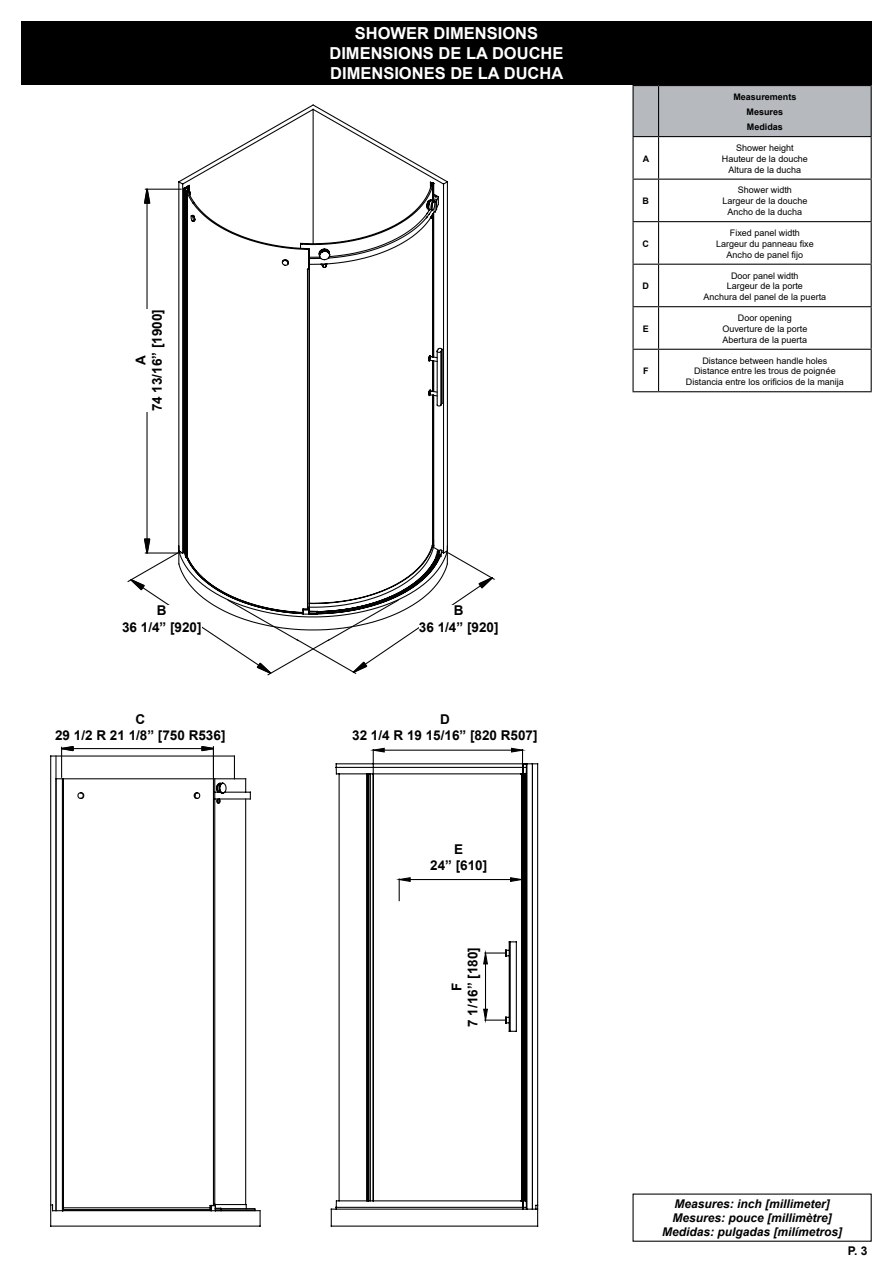
<style>
.page{position:relative;width:893px;height:1263px;background:#fff}
.page>*{position:absolute;margin:0;border:0;box-sizing:border-box;transform-origin:0 0}
.t1{font:700 16.5px "Arial";color:#fff}
.t2{font:700 13.5px "Arial";color:#000}
.t3{font:italic 700 12px "Arial";color:#000}
.t4{font:700 12px "Arial";color:#000}
.t5{font:9px "Arial";color:#000}
.t6{font:700 9px "Arial";color:#000}
</style>
<div class="page">
<svg style="left:183px;top:104px;width:262px;height:76px"></svg>
<svg style="left:127px;top:180px;width:368px;height:496px"></svg>
<div style="left:21px;top:21px;width:851px;height:64px;background:#000"></div>
<svg style="left:330px;top:763px;width:209px;height:464px"></svg>
<svg style="left:367px;top:747px;width:162px;height:285px"></svg>
<hr style="left:659px;top:136px;width:213px;height:1px;background:#000">
<svg style="left:632px;top:179px;width:27px;height:1px"></svg>
<hr style="left:659px;top:179px;width:213px;height:1px;background:#000">
<svg style="left:632px;top:221px;width:27px;height:1px"></svg>
<hr style="left:659px;top:221px;width:213px;height:1px;background:#000">
<svg style="left:632px;top:264px;width:27px;height:1px"></svg>
<hr style="left:659px;top:264px;width:213px;height:1px;background:#000">
<svg style="left:632px;top:306px;width:27px;height:1px"></svg>
<hr style="left:659px;top:306px;width:213px;height:1px;background:#000">
<svg style="left:632px;top:349px;width:27px;height:1px"></svg>
<hr style="left:659px;top:349px;width:213px;height:1px;background:#000">
<svg style="left:632px;top:391px;width:27px;height:1px"></svg>
<div style="left:632px;top:85px;width:239px;height:52px;background:#b6b9bd"></div>
<hr style="left:632px;top:86px;width:2px;height:50px;background:#000">
<hr style="left:659px;top:85px;width:213px;height:1px;background:#000">
<hr style="left:658px;top:86px;width:1px;height:50px;background:#000">
<hr style="left:871px;top:86px;width:1px;height:50px;background:#000">
<hr style="left:632px;top:137px;width:2px;height:42px;background:#000">
<hr style="left:658px;top:137px;width:1px;height:42px;background:#000">
<hr style="left:632px;top:180px;width:2px;height:41px;background:#000">
<hr style="left:658px;top:180px;width:1px;height:41px;background:#000">
<hr style="left:632px;top:222px;width:2px;height:42px;background:#000">
<hr style="left:658px;top:222px;width:1px;height:42px;background:#000">
<hr style="left:632px;top:265px;width:2px;height:41px;background:#000">
<hr style="left:658px;top:265px;width:1px;height:41px;background:#000">
<hr style="left:632px;top:307px;width:2px;height:42px;background:#000">
<hr style="left:658px;top:307px;width:1px;height:42px;background:#000">
<hr style="left:632px;top:350px;width:2px;height:41px;background:#000">
<hr style="left:658px;top:350px;width:1px;height:41px;background:#000">
<hr style="left:659px;top:391px;width:213px;height:1px;background:#000">
<hr style="left:871px;top:137px;width:1px;height:42px;background:#000">
<hr style="left:871px;top:180px;width:1px;height:41px;background:#000">
<hr style="left:871px;top:222px;width:1px;height:42px;background:#000">
<hr style="left:871px;top:265px;width:1px;height:41px;background:#000">
<hr style="left:871px;top:307px;width:1px;height:42px;background:#000">
<hr style="left:871px;top:350px;width:1px;height:41px;background:#000">
<div style="left:136px;top:309px;width:26px;height:102px;background:#fff"></div>
<div style="left:452px;top:947px;width:26px;height:80px;background:#fff"></div>
<div style="left:122px;top:605px;width:80px;height:26px;background:#fff"></div>
<div style="left:419px;top:605px;width:79px;height:26px;background:#fff"></div>
<hr style="left:61px;top:747px;width:1px;height:30px;background:#030303">
<hr style="left:73px;top:748px;width:129px;height:1px;background:#030303">
<svg style="left:61px;top:746px;width:14px;height:6px"></svg>
<svg style="left:200px;top:746px;width:15px;height:6px"></svg>
<svg style="left:50px;top:755px;width:211px;height:472px"></svg>
<hr style="left:213px;top:747px;width:1px;height:30px;background:#030303">
<svg style="left:55px;top:755px;width:192px;height:457px"></svg>
<p class="t1" style="left:355px;top:22px;width:185px">SHOWER DIMENSIONS</p>
<p class="t1" style="left:329px;top:42px;width:236px">DIMENSIONS DE LA DOUCHE</p>
<p class="t1" style="left:330px;top:62px;width:235px">DIMENSIONES DE LA DUCHA</p>
<p class="t6" style="left:733px;top:90px;width:65px">Measurements</p>
<p class="t6" style="left:747px;top:105px;width:38px">Mesures</p>
<p class="t6" style="left:747px;top:120px;width:38px">Medidas</p>
<p class="t6" style="left:643px;top:152px;width:8px">A</p>
<p class="t5" style="left:736px;top:142px;width:59px">Shower height</p>
<p class="t5" style="left:722px;top:152px;width:88px">Hauteur de la douche</p>
<p class="t5" style="left:729px;top:163px;width:74px">Altura de la ducha</p>
<p class="t6" style="left:643px;top:195px;width:8px">B</p>
<p class="t5" style="left:738px;top:184px;width:56px">Shower width</p>
<p class="t5" style="left:722px;top:195px;width:87px">Largeur de la douche</p>
<p class="t5" style="left:728px;top:206px;width:76px">Ancho de la ducha</p>
<p class="t6" style="left:643px;top:237px;width:8px">C</p>
<p class="t5" style="left:730px;top:227px;width:72px">Fixed panel width</p>
<p class="t5" style="left:716px;top:237px;width:99px">Largeur du panneau fixe</p>
<p class="t5" style="left:727px;top:248px;width:78px">Ancho de panel fijo</p>
<p class="t6" style="left:643px;top:280px;width:8px">D</p>
<p class="t5" style="left:731px;top:269px;width:69px">Door panel width</p>
<p class="t5" style="left:727px;top:280px;width:78px">Largeur de la porte</p>
<p class="t5" style="left:704px;top:291px;width:124px">Anchura del panel de la puerta</p>
<p class="t2" style="left:148px;top:411px;width:104px;rotate:-90deg">74 13/16” [1900]</p>
<p class="t2" style="left:131px;top:365px;width:11px;rotate:-90deg">A</p>
<p class="t6" style="left:643px;top:322px;width:8px">E</p>
<p class="t6" style="left:643px;top:365px;width:7px">F</p>
<p class="t5" style="left:738px;top:312px;width:56px">Door opening</p>
<p class="t5" style="left:722px;top:322px;width:87px">Ouverture de la porte</p>
<p class="t5" style="left:723px;top:333px;width:86px">Abertura de la puerta</p>
<p class="t5" style="left:702px;top:354px;width:127px">Distance between handle holes</p>
<p class="t5" style="left:694px;top:365px;width:143px">Distance entre les trous de poignée</p>
<p class="t5" style="left:686px;top:376px;width:160px">Distancia entre los orificios de la manija</p>
<p class="t2" style="left:157px;top:601px;width:11px">B</p>
<p class="t2" style="left:122px;top:617px;width:81px">36 1/4” [920]</p>
<p class="t2" style="left:454px;top:601px;width:11px">B</p>
<p class="t2" style="left:419px;top:617px;width:81px">36 1/4” [920]</p>
<p class="t2" style="left:135px;top:709px;width:11px">C</p>
<p class="t2" style="left:55px;top:726px;width:172px">29 1/2 R 21 1/8” [750 R536]</p>
<p class="t2" style="left:440px;top:709px;width:11px">D</p>
<p class="t2" style="left:352px;top:726px;width:187px">32 1/4 R 19 15/16” [820 R507]</p>
<p class="t2" style="left:454px;top:840px;width:11px">E</p>
<p class="t2" style="left:430px;top:856px;width:59px">24” [610]</p>
<p class="t2" style="left:463px;top:1027px;width:81px;rotate:-90deg">7 1/16” [180]</p>
<p class="t2" style="left:447px;top:991px;width:10px;rotate:-90deg">F</p>
<p class="t3" style="left:674px;top:1195px;width:157px">Measures: inch [millimeter]</p>
<p class="t3" style="left:672px;top:1210px;width:161px">Mesures: pouce [millimètre]</p>
<p class="t3" style="left:662px;top:1224px;width:182px">Medidas: pulgadas [milímetros]</p>
<h3 class="t4" style="left:848px;top:1242px;width:21px">P. 3</h3>
</div>
